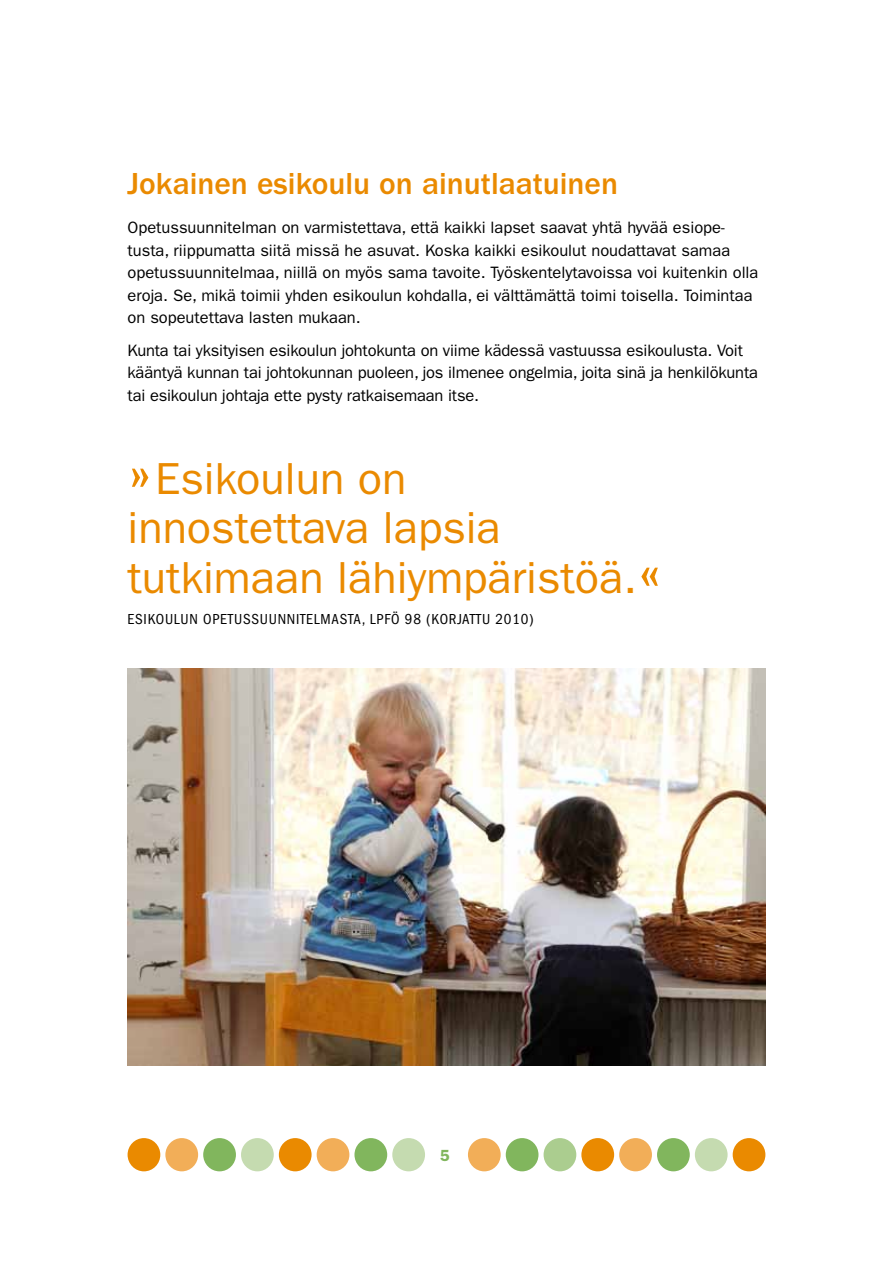
<style>
.page{position:relative;width:893px;height:1263px;background:#fff}
.page>*{position:absolute;margin:0;border:0;box-sizing:border-box;transform-origin:0 0}
.t1{font:45px/49.5px "Franklin Gothic LT";color:#ea8a00}
.t2{font:500 31.5px "Franklin Gothic LT";color:#ea8a00}
.t3{font:16.5px/22.5px "Franklin Gothic LT";color:#000}
.t4{font:600 16.2px "Franklin Gothic LT";color:#81b65d}
.t5{font:condensed 15px "Franklin Gothic LT";letter-spacing:.05em;color:#000}
.s1{font-size:63px}
</style>
<div class="page">
<div style="left:128px;top:1138px;width:32px;height:33px;background:#ea8a00;border-radius:50%"></div>
<div style="left:203px;top:1138px;width:33px;height:33px;background:#81b65d;border-radius:50%"></div>
<div style="left:165px;top:1138px;width:33px;height:33px;background:#f2ae58;border-radius:50%"></div>
<div style="left:241px;top:1138px;width:33px;height:33px;background:#c5dbb0;border-radius:50%"></div>
<div style="left:279px;top:1138px;width:33px;height:33px;background:#ea8a00;border-radius:50%"></div>
<div style="left:506px;top:1138px;width:32px;height:33px;background:#81b65d;border-radius:50%"></div>
<div style="left:695px;top:1138px;width:33px;height:33px;background:#c5dbb0;border-radius:50%"></div>
<div style="left:317px;top:1138px;width:32px;height:33px;background:#f2ae58;border-radius:50%"></div>
<div style="left:544px;top:1138px;width:32px;height:33px;background:#abcd8f;border-radius:50%"></div>
<div style="left:733px;top:1138px;width:32px;height:33px;background:#ea8a00;border-radius:50%"></div>
<div style="left:354px;top:1138px;width:33px;height:33px;background:#81b65d;border-radius:50%"></div>
<div style="left:581px;top:1138px;width:33px;height:33px;background:#ea8a00;border-radius:50%"></div>
<div style="left:619px;top:1138px;width:33px;height:33px;background:#f2ae58;border-radius:50%"></div>
<div style="left:392px;top:1138px;width:33px;height:33px;background:#c5dbb0;border-radius:50%"></div>
<div style="left:468px;top:1138px;width:33px;height:33px;background:#f2ae58;border-radius:50%"></div>
<div style="left:657px;top:1138px;width:33px;height:33px;background:#81b65d;border-radius:50%"></div>
<img style="left:128px;top:668px;width:637px;height:397px">
<h2 class="t2" style="left:128px;top:166px;width:492px">Jokainen esikoulu on ainutlaatuinen</h2>
<p class="t3" style="left:128px;top:216px;width:632px">Opetussuunnitelman on varmistettava, että kaikki lapset saavat yhtä hyvää esiope&shy;tusta, riippumatta siitä missä he asuvat. Koska kaikki esikoulut noudattavat samaa opetussuunnitelmaa, niillä on myös sama tavoite. Työskentelytavoissa voi kuitenkin olla eroja. Se, mikä toimii yhden esikoulun kohdalla, ei välttämättä toimi toisella. Toimintaa on sopeutettava lasten mukaan.</p>
<p class="t3" style="left:128px;top:339px;width:632px">Kunta tai yksityisen esikoulun johtokunta on viime kädessä vastuussa esikoulusta. Voit kääntyä kunnan tai johtokunnan puoleen, jos ilmenee ongelmia, joita sinä ja henkilökunta tai esikoulun johtaja ette pysty ratkaisemaan itse.</p>
<h1 class="t1" style="left:128px;top:454px;width:536px"><span class="s1">»</span>Esikoulun on<br>innostettava lapsia tutkimaan lähiympäristöä.<span class="s1">«</span></h1>
<p class="t5" style="left:128px;top:610px;width:408px">ESIKOULUN OPETUSSUUNNITELMASTA, LPFÖ 98 (KORJATTU 2010)</p>
<p class="t4" style="left:440px;top:1146px;width:11px">5</p>
</div>
